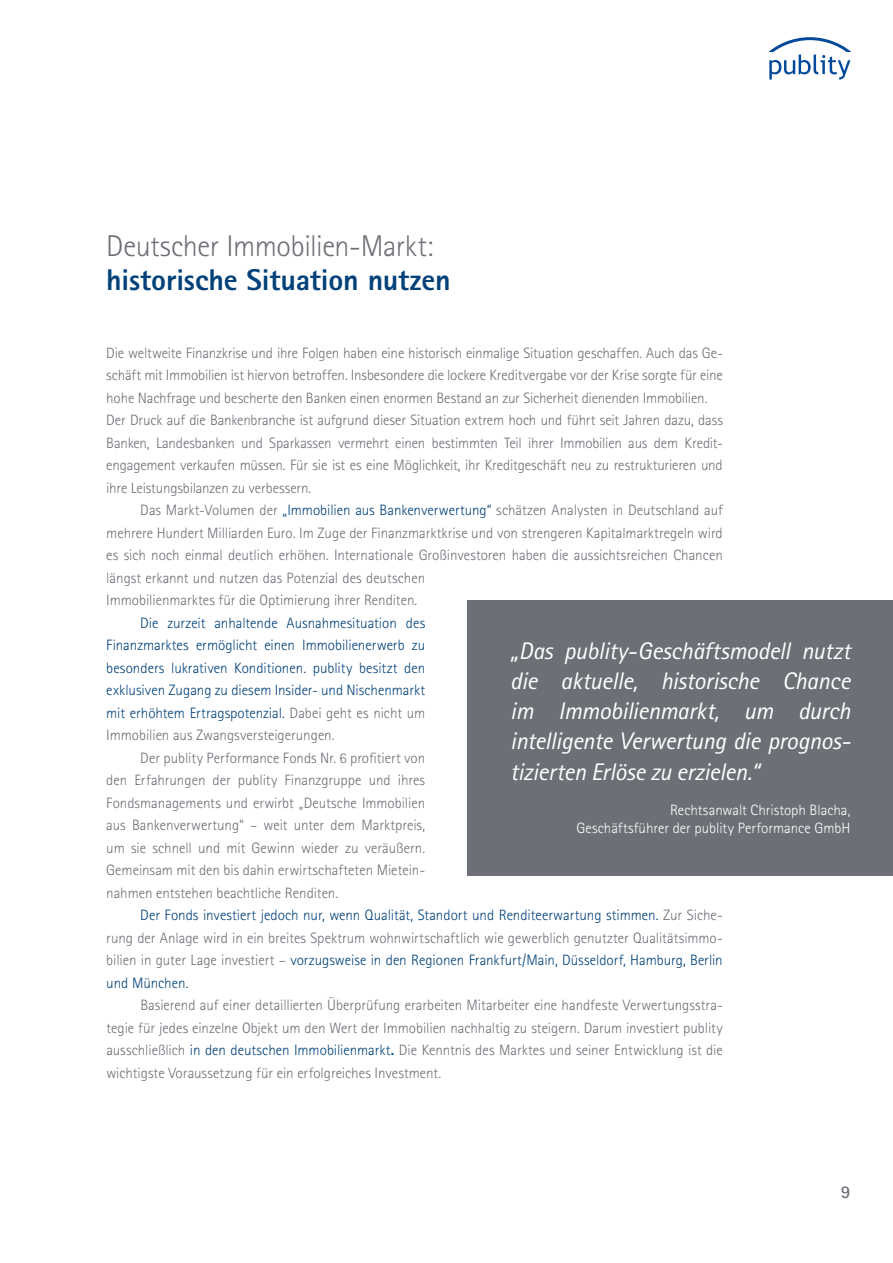
<style>
.page{position:relative;width:893px;height:1263px;background:#fff}
.page>*{position:absolute;margin:0;border:0;box-sizing:border-box;transform-origin:0 0}
.t1{font:300 30px "Rotis Sans Serif Std";letter-spacing:-.015em;color:#6c6f76}
.t2{font:800 30px "Rotis Sans Serif Std";letter-spacing:-.005em;color:#004179}
.t3{font:italic 24px/30px "Rotis Sans Serif Std";letter-spacing:-.015em;color:#fff;text-align:justify}
.t4{font:700 18px "Rotis Sans Serif Std";color:#6c6f76}
.t5{font:300 15px/22.5px "Rotis Sans Serif Std";letter-spacing:-.01em;color:#6c6f76}
.t6{font:300 15px/22.5px "Rotis Sans Serif Std";letter-spacing:-.005em;color:#004179;text-align:justify}
.t7{font:300 15px/18px "Rotis Sans Serif Std";color:#fff;text-align:right}
.s1{color:#004179}
.s2{color:#6c6f76}
.s3{font-weight:700;color:#0060ac}
</style>
<div class="page">
<svg style="left:769px;top:37px;width:81px;height:43px"></svg>
<div style="left:468px;top:600px;width:425px;height:275px;background:#6c6f76"></div>
<h1 class="t1" style="left:106px;top:229px;width:328px">Deutscher Immobilien-Markt:</h1>
<h1 class="t2" style="left:106px;top:261px;width:346px">historische Situation nutzen</h1>
<p class="t5" style="left:106px;top:341px;width:618px">Die weltweite Finanzkrise und ihre Folgen haben eine historisch einmalige Situation geschaffen. Auch das Ge&shy;schäft mit Immobilien ist hiervon betroffen. Insbesondere die lockere Kreditvergabe vor der Krise sorgte für eine hohe Nachfrage und bescherte den Banken einen enormen Bestand an zur Sicherheit dienenden Immobilien.<br>Der Druck auf die Bankenbranche ist aufgrund dieser Situation extrem hoch und führt seit Jahren dazu, dass Banken, Landesbanken und Sparkassen vermehrt einen bestimmten Teil ihrer Immobilien aus dem Kredit&shy;engagement verkaufen müssen. Für sie ist es eine Möglichkeit, ihr Kreditgeschäft neu zu restrukturieren und ihre Leistungsbilanzen zu verbessern.</p>
<p class="t5" style="left:106px;top:499px;width:618px;text-indent:34px">Das Markt-Volumen der <span class="s1">„Immobilien aus Bankenverwertung“</span> schätzen Analysten in Deutschland auf mehrere Hundert Milliarden Euro. Im Zuge der Finanzmarktkrise und von strengeren Kapitalmarktregeln wird es sich noch einmal deutlich erhöhen. Internationale Großinvestoren haben die aussichtsreichen Chancen längst erkannt und nutzen das Potenzial des deutschen<br>Immobilienmarktes für die Optimierung ihrer Renditen.</p>
<p class="t6" style="left:106px;top:611px;width:320px;text-indent:34px">Die zurzeit anhaltende Ausnahmesituation des Finanzmarktes ermöglicht einen Immobilienerwerb zu besonders lukrativen Konditionen. publity besitzt den exklusiven Zugang zu diesem Insider- und Nischenmarkt mit erhöhtem Ertragspotenzial. <span class="s2">Dabei geht es nicht um Immobilien aus Zwangsversteigerungen.</span></p>
<p class="t5" style="left:106px;top:746px;width:320px;text-align:justify;text-indent:34px">Der publity Performance Fonds Nr. 6 profitiert von den Erfahrungen der publity Finanzgruppe und ihres Fondsmanagements und erwirbt „Deutsche Immobilien aus Bankenverwertung“ – weit unter dem Marktpreis, um sie schnell und mit Gewinn wieder zu veräußern.<br>Gemeinsam mit den bis dahin erwirtschafteten Mietein&shy;nahmen entstehen beachtliche Renditen.</p>
<p class="t6" style="left:106px;top:904px;width:618px;text-indent:34px">Der Fonds investiert jedoch nur, wenn Qualität, Standort und Renditeerwartung stimmen. <span class="s2">Zur Siche&shy;rung der Anlage wird in ein breites Spektrum wohnwirtschaftlich wie gewerblich genutzter Qualitätsimmo&shy;bilien in guter Lage investiert –</span> vorzugsweise in den Regionen Frankfurt/Main, Düsseldorf, Hamburg, Berlin und München.</p>
<p class="t5" style="left:106px;top:994px;width:618px;text-align:justify;text-indent:34px">Basierend auf einer detaillierten Überprüfung erarbeiten Mitarbeiter eine handfeste Verwertungsstra&shy;tegie für jedes einzelne Objekt um den Wert der Immobilien nachhaltig zu steigern. Darum investiert publity ausschließlich <span class="s1">in den deutschen Immobilienmarkt</span><span class="s3">.</span> Die Kenntnis des Marktes und seiner Entwicklung ist die wichtigste Voraussetzung für ein erfolgreiches Investment.</p>
<h2 class="t3" style="left:510px;top:636px;width:342px">„Das publity-Geschäftsmodell nutzt die aktuelle, historische Chance im Immobilienmarkt, um durch intelligente Verwertung die prognos&shy;tizierten Erlöse zu erzielen.“</h2>
<p class="t7" style="left:576px;top:800px;width:275px">Rechtsanwalt Christoph Blacha,<br>Geschäftsführer der publity Performance GmbH</p>
<p class="t4" style="left:841px;top:1181px;width:11px">9</p>
</div>
